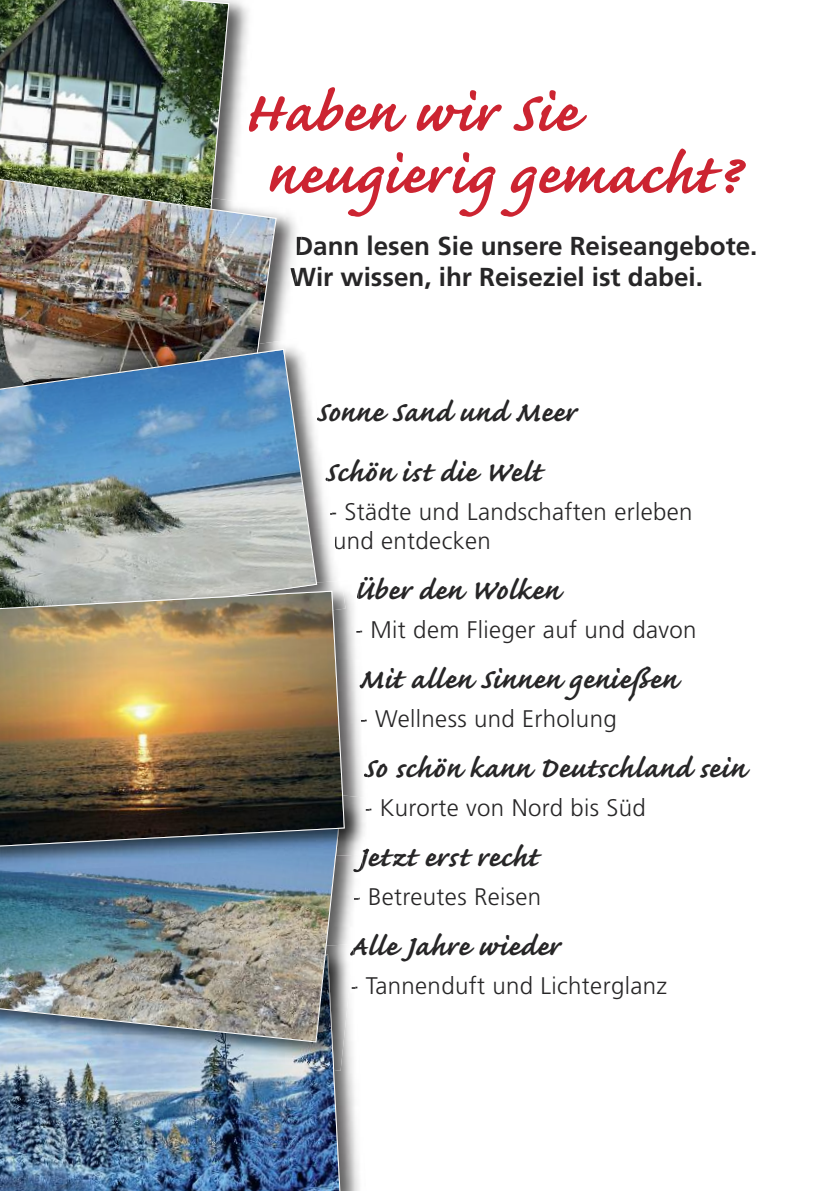
<style>
.page{position:relative;width:840px;height:1191px;background:#fff}
.page>*{position:absolute;margin:0;border:0;box-sizing:border-box;transform-origin:0 0}
.t1{font:700 72px/62px "Caflisch Script";letter-spacing:.015em;color:#cc2431}
.t2{font:700 36px/60.2px "Caflisch Script";letter-spacing:.01em;color:#272627}
.t3{font:700 26px/31.2px "Frutiger";color:#272627}
.t4{font:300 24px/28.8px "Frutiger";letter-spacing:.015em;color:#272627}
</style>
<div class="page">
<img style="left:341px;top:1070px;width:18px;height:121px">
<img style="left:0;top:1070px;width:341px;height:121px">
<img style="left:342px;top:856px;width:16px;height:88px">
<img style="left:353px;top:856px;width:10px;height:16px">
<svg style="left:354px;top:894px;width:5px;height:8px"></svg>
<img style="left:334px;top:944px;width:19px;height:126px">
<img style="left:350px;top:945px;width:3px;height:14px">
<img style="left:0;top:1043px;width:333px;height:27px">
<img style="left:0;top:856px;width:342px;height:187px">
<img style="left:230px;top:0;width:18px;height:167px">
<img style="left:0;top:0;width:230px;height:167px">
<img style="left:277px;top:213px;width:25px;height:124px">
<img style="left:296px;top:235px;width:5px;height:20px">
<img style="left:290px;top:267px;width:7px;height:21px">
<img style="left:0;top:167px;width:277px;height:170px">
<img style="left:0;top:337px;width:338px;height:243px">
<svg style="left:317px;top:414px;width:2px;height:7px"></svg>
<svg style="left:325px;top:474px;width:2px;height:7px"></svg>
<svg style="left:330px;top:510px;width:3px;height:8px"></svg>
<svg style="left:335px;top:534px;width:2px;height:15px"></svg>
<img style="left:0;top:340px;width:287px;height:8px">
<img style="left:0;top:344px;width:258px;height:4px">
<svg style="left:0;top:348px;width:317px;height:232px;background:#829eb2"></svg>
<img style="left:0;top:580px;width:364px;height:176px">
<svg style="left:356px;top:627px;width:4px;height:8px"></svg>
<svg style="left:359px;top:679px;width:4px;height:9px"></svg>
<svg style="left:360px;top:717px;width:5px;height:8px"></svg>
<img style="left:341px;top:756px;width:27px;height:100px">
<svg style="left:365px;top:805px;width:5px;height:9px"></svg>
<svg style="left:359px;top:848px;width:11px;height:6px"></svg>
<img style="left:0;top:848px;width:340px;height:26px">
<img style="left:0;top:581px;width:345px;height:9px">
<img style="left:0;top:582px;width:316px;height:8px">
<img style="left:0;top:590px;width:345px;height:258px">
<p class="t1" style="left:266px;top:74px;width:473px;text-indent:-24px">Haben wir Sie neugierig gemacht?</p>
<p class="t3" style="left:290px;top:232px;width:468px">Dann lesen Sie unsere Reiseangebote.<br>Wir wissen, ihr Reiseziel ist dabei.</p>
<p class="t2" style="left:315px;top:378px;width:261px">Sonne Sand und Meer<br>Schön ist die Welt</p>
<p class="t4" style="left:329px;top:499px;width:365px">- Städte und Landschaften erleben und entdecken</p>
<p class="t2" style="left:353px;top:556px;width:208px">Über den Wolken</p>
<p class="t4" style="left:355px;top:617px;width:343px">- Mit dem Flieger auf und davon</p>
<p class="t2" style="left:358px;top:645px;width:320px">Mit allen Sinnen genießen</p>
<p class="t4" style="left:359px;top:706px;width:258px">- Wellness und Erholung</p>
<p class="t2" style="left:362px;top:734px;width:384px">So schön kann Deutschland sein</p>
<p class="t4" style="left:364px;top:795px;width:283px">- Kurorte von Nord bis Süd</p>
<p class="t2" style="left:357px;top:823px;width:182px">Jetzt erst recht</p>
<p class="t4" style="left:353px;top:884px;width:190px">- Betreutes Reisen</p>
<p class="t2" style="left:348px;top:912px;width:212px">Alle Jahre wieder</p>
<p class="t4" style="left:350px;top:973px;width:318px">- Tannenduft und Lichterglanz</p>
</div>
